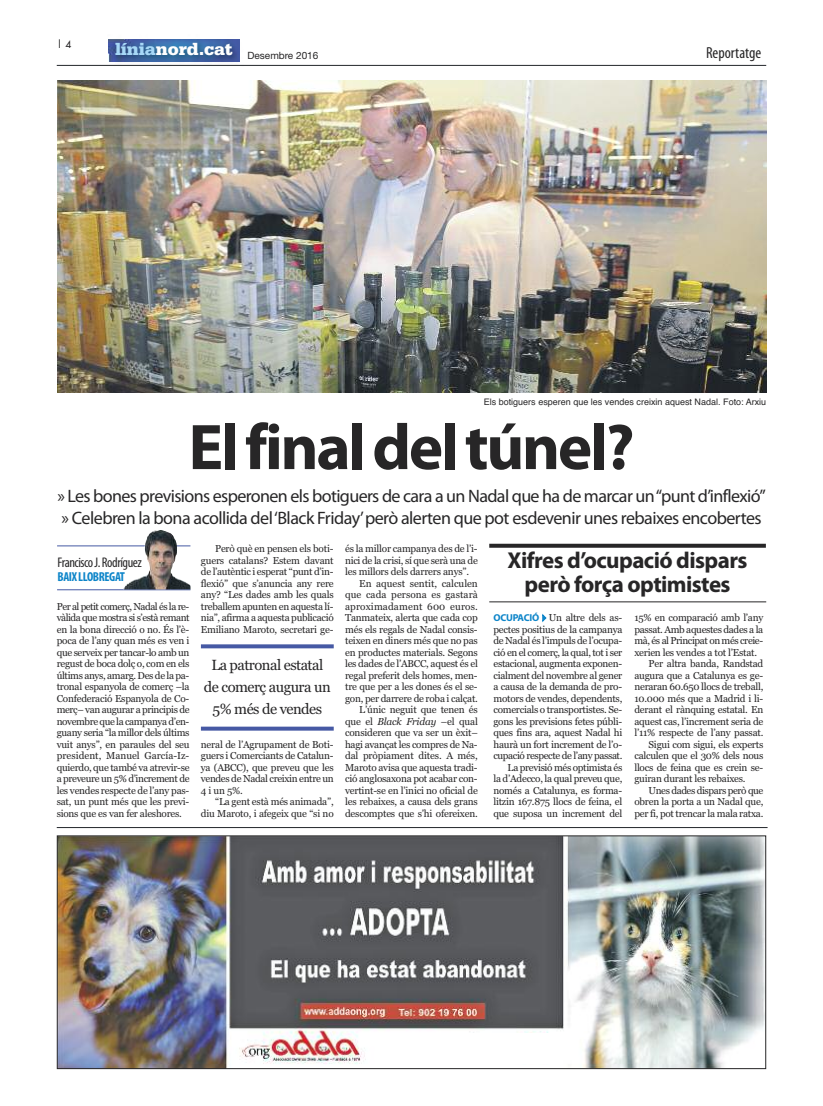
<style>
.page{position:relative;width:823px;height:1106px;background:#fff}
.page>*{position:absolute;margin:0;border:0;box-sizing:border-box;transform-origin:0 0}
.t1{font:700 65px "Myriad Pro";letter-spacing:-.035em;color:#272627}
.t2{font:700 23px/24px "Myriad Pro";letter-spacing:-.025em;color:#272627;text-align:center}
.t3{font:18px/22px "Myriad Pro";letter-spacing:-.035em;color:#272627}
.t4{font:condensed 16px "Myriad Pro";color:#272627}
.t5{font:14.7px/22px "Georgia";letter-spacing:-.035em;color:#272627;text-align:center}
.t6{font:condensed 14px "Myriad Pro";letter-spacing:-.03em;color:#272627}
.t7{font:700 condensed 13px "Myriad Pro";letter-spacing:-.03em;color:#0d85c9}
.t8{font:10px/11.5px "Georgia";letter-spacing:-.025em;color:#272627;text-align:justify}
.t9{font:10px "Helvetica Neue";color:#272627}
.t10{font:10px "Georgia";letter-spacing:-.005em;color:#272627}
.t11{font:10px "Georgia";letter-spacing:.005em;color:#272627}
.t12{font:10px "Georgia";letter-spacing:.01em;color:#272627}
.t13{font:10px "Futura";color:#272627}
.t14{font:9px "Helvetica";color:#272627}
.s1{font-family:"Myriad Pro";font-weight:700;color:#0d85c9}
.s2{color:#0d85c9}
.s3{font-style:italic}
</style>
<div class="page">
<img style="left:107px;top:39px;width:150px;height:26px">
<img style="left:109px;top:39px;width:130px;height:22px">
<hr style="left:57px;top:65px;width:708px;height:1px;background:#23262b">
<img style="left:57px;top:80px;width:708px;height:312px">
<hr style="left:57px;top:545px;width:133px;height:1px;background:#4659a4">
<hr style="left:57px;top:589px;width:133px;height:1px;background:#4659a4">
<svg style="left:489px;top:544px;width:276px;height:4px"></svg>
<hr style="left:489px;top:601px;width:276px;height:1px;background:#272627">
<svg style="left:201px;top:726px;width:132px;height:4px"></svg>
<svg style="left:201px;top:644px;width:132px;height:4px"></svg>
<img style="left:123px;top:530px;width:67px;height:59px">
<hr style="left:57px;top:827px;width:710px;height:1px;background:#23262b">
<img style="left:59px;top:837px;width:704px;height:230px">
<div style="left:57px;top:835px;width:708px;height:234px;border:1px solid #272627"></div>
<div style="left:410px;top:1033px;width:141px;height:30px;background:#fff"></div>
<p class="t13" style="left:57px;top:40px;width:16px">| 4</p>
<p class="t9" style="left:115px;top:50px;width:205px"><sup>línia</sup><sup>nord.cat</sup> Desembre 2016</p>
<h3 class="t4" style="left:705px;top:47px;width:57px">Reportatge</h3>
<p class="t14" style="left:483px;top:396px;width:284px">Els botiguers esperen que les vendes creixin aquest Nadal. Foto: Arxiu</p>
<h1 class="t1" style="left:188px;top:423px;width:447px">Elfinaldeltúnel?</h1>
<h3 class="t3" style="left:57px;top:486px;width:709px">» Les bones previsions esperonen els botiguers de cara a un Nadal que ha de marcar un“punt d’inflexió” » Celebren la bona acollida del‘Black Friday’però alerten que pot esdevenir unes rebaixes encobertes</h3>
<h3 class="t6" style="left:57px;top:557px;width:86px">FranciscoJ.Rodríguez</h3>
<h3 class="t7" style="left:57px;top:572px;width:69px">BAIXLLOBREGAT</h3>
<p class="t8" style="left:493px;top:612px;width:130px;text-align:right"><span class="s1">OCUPACIÓ</span><span class="s2">✔</span>Un altre dels as&shy;pectes positius de la campanya de Nadal és l’impuls de l’ocupa&shy;ció en el comerç, la qual, tot i ser estacional, augmenta exponen&shy;cialment del novembre al gener a causa de la demanda de pro&shy;motors de vendes, dependents, comercials o transportistes. Se&shy;gons les previsions fetes públi&shy;ques fins ara, aquest Nadal hi haurà un fort increment de l’o&shy;cupació respecte de l’any passat.<br>La previsió més optimista és<br>la d’Adecco, la qual preveu que, només a Catalunya, es forma&shy;litzin 167.875 llocs de feina, el que suposa un increment del</p>
<p class="t8" style="left:634px;top:612px;width:130px">15% en comparació amb l’any</p>
<p class="t8" style="left:201px;top:543px;width:134px;text-indent:14px">Però què en pensen els boti&shy;guers catalans? Estem davant de l’autèntic i esperat “punt d’in&shy;flexió” que s’anuncia any rere any? “Les dades amb les quals treballem apunten en aquesta lí&shy;nia”, afirma a aquesta publicació Emiliano Maroto, secretari ge-</p>
<p class="t8" style="left:345px;top:543px;width:134px">és la millor campanya des de l’i-</p>
<p class="t8" style="left:345px;top:554px;width:134px">nici de la crisi, sí que serà una de</p>
<p class="t8" style="left:345px;top:566px;width:125px">les millors dels darrers anys”.</p>
<p class="t10" style="left:359px;top:577px;width:120px">En aquest sentit, calculen</p>
<p class="t11" style="left:345px;top:589px;width:134px">que cada persona es gastarà</p>
<p class="t12" style="left:345px;top:600px;width:134px">aproximadament 600 euros.</p>
<p class="t8" style="left:345px;top:612px;width:134px">Tanmateix, alerta que cada cop</p>
<p class="t8" style="left:345px;top:623px;width:134px">més els regals de Nadal consis-</p>
<p class="t8" style="left:345px;top:635px;width:134px">teixen en diners més que no pas</p>
<p class="t8" style="left:345px;top:646px;width:134px">en productes materials. Segons</p>
<p class="t8" style="left:345px;top:658px;width:134px">les dades de l’ABCC, aquest és el</p>
<p class="t8" style="left:345px;top:669px;width:134px">regal preferit dels homes, men-</p>
<p class="t8" style="left:345px;top:681px;width:134px">tre que per a les dones és el se-</p>
<p class="t8" style="left:345px;top:692px;width:134px">gon, per darrere de roba i calçat.</p>
<p class="t8" style="left:359px;top:704px;width:120px">L’únic neguit que tenen és</p>
<p class="t8" style="left:345px;top:715px;width:134px">que el <span class="s3">Black Friday</span> –el qual</p>
<p class="t8" style="left:345px;top:727px;width:134px">consideren que va ser un èxit–</p>
<p class="t8" style="left:345px;top:738px;width:134px">hagi avançat les compres de Na-</p>
<p class="t8" style="left:345px;top:750px;width:134px">dal pròpiament dites. A més,</p>
<p class="t8" style="left:345px;top:761px;width:134px">Maroto avisa que aquesta tradi-</p>
<p class="t8" style="left:345px;top:773px;width:134px">ció anglosaxona pot acabar con-</p>
<p class="t8" style="left:345px;top:784px;width:134px">vertint-se en l’inici no oficial de</p>
<p class="t8" style="left:345px;top:796px;width:134px">les rebaixes, a causa dels grans</p>
<p class="t8" style="left:345px;top:807px;width:134px">descomptes que s’hi ofereixen.</p>
<h2 class="t2" style="left:507px;top:550px;width:241px">Xifres d’ocupació dispars però força optimistes</h2>
<p class="t8" style="left:57px;top:600px;width:134px">Per al petit comerç, Nadal és la re&shy;vàlida que mostra si s’està remant en la bona direcció o no. És l’è&shy;poca de l’any quan més es ven i que serveix per tancar-lo amb un regust de boca dolç o, com en els últims anys, amarg. Des de la pa&shy;tronal espanyola de comerç –la Confederació Espanyola de Co&shy;merç– van augurar a principis de novembre que la campanya d’en&shy;guany seria “la millor dels últims vuit anys”, en paraules del seu president, Manuel García-Iz&shy;quierdo, que també va atrevir-se a preveure un 5% d’increment de les vendes respecte de l’any pas&shy;sat, un punt més que les previ&shy;sions que es van fer aleshores.</p>
<p class="t8" style="left:634px;top:623px;width:130px">passat. Amb aquestes dades a la</p>
<p class="t8" style="left:634px;top:635px;width:130px">mà, és al Principat on més creie-</p>
<p class="t8" style="left:634px;top:646px;width:124px">xerien les vendes a tot l’Estat.</p>
<p class="t8" style="left:648px;top:658px;width:116px">Per altra banda, Randstad</p>
<p class="t8" style="left:634px;top:669px;width:130px">augura que a Catalunya es ge-</p>
<p class="t8" style="left:634px;top:681px;width:130px">neraran 60.650 llocs de treball,</p>
<p class="t8" style="left:634px;top:692px;width:130px">10.000 més que a Madrid i li-</p>
<p class="t8" style="left:634px;top:704px;width:130px">derant el rànquing estatal. En</p>
<p class="t8" style="left:634px;top:715px;width:130px">aquest cas, l’increment seria de</p>
<p class="t8" style="left:634px;top:727px;width:130px">l’11% respecte de l’any passat.</p>
<p class="t8" style="left:648px;top:738px;width:116px">Sigui com sigui, els experts</p>
<p class="t8" style="left:634px;top:750px;width:130px">calculen que el 30% dels nous</p>
<p class="t8" style="left:634px;top:761px;width:130px">llocs de feina que es crein se-</p>
<p class="t8" style="left:634px;top:773px;width:112px">guiran durant les rebaixes.</p>
<p class="t8" style="left:648px;top:784px;width:116px">Unes dades dispars però que</p>
<p class="t8" style="left:634px;top:796px;width:130px">obren la porta a un Nadal que,</p>
<p class="t8" style="left:634px;top:807px;width:130px">per fi, pot trencar la mala ratxa.</p>
<h3 class="t5" style="left:204px;top:654px;width:128px">La patronal estatal de comerç augura un<br>5% més de vendes</h3>
<p class="t8" style="left:201px;top:738px;width:134px">neral de l’Agrupament de Boti&shy;guers i Comerciants de Catalun&shy;ya (ABCC), que preveu que les vendes de Nadal creixin entre un 4 i un 5%.</p>
<p class="t8" style="left:201px;top:796px;width:134px;text-align:right">“La gent està més animada”, diu Maroto, i afegeix que “si no</p>
</div>
